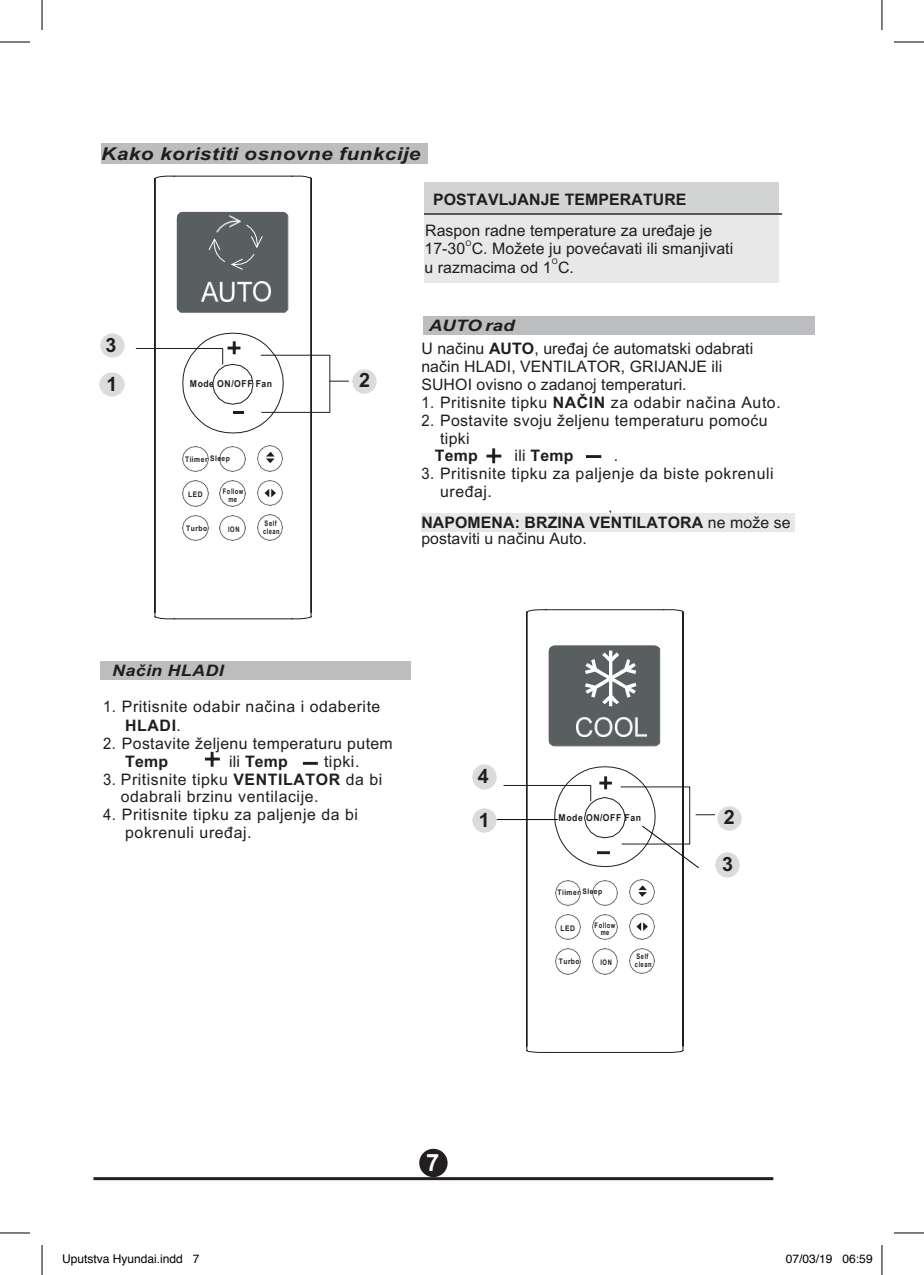
<style>
.page{position:relative;width:924px;height:1275px;background:#fff}
.page>*{position:absolute;margin:0;border:0;box-sizing:border-box;transform-origin:0 0}
.t1{font:700 23.8px "Arial MT Std";color:#fff}
.t2{font:700 22.6px "Arial";color:#fff}
.t3{font:700 19.6px/36px "Arial";color:#201d1e}
.t4{font:italic 700 17.8px "Arial";letter-spacing:.025em;color:#201d1e;scale:1.17 1}
.t5{font:15.8px/17.8px "Arial";letter-spacing:.025em;color:#201d1e;scale:.93 1}
.t6{font:15.8px/17.8px "Arial";letter-spacing:.005em;color:#201d1e}
.t7{font:700 15.8px "Arial";letter-spacing:.01em;color:#201d1e}
.t8{font:15.8px "Arial";letter-spacing:.025em;color:#201d1e}
.t9{font:italic 700 15.8px "Arial";letter-spacing:.02em;color:#201d1e;scale:1.12 1}
.t10{font:italic 700 15.8px "Arial";letter-spacing:.02em;color:#201d1e;scale:1.19 1}
.t11{font:14px "Arial";color:#201d1e}
.t12{font:12px "Helvetica";color:#000}
.t13{font:700 9.6px "Arial";letter-spacing:.06em;color:#201d1e;scale:.9 1}
.t14{font:700 7.6px "Arial";letter-spacing:.08em;color:#201d1e;scale:.87 1}
.t15{font:700 7.6px/7.6px "Arial";letter-spacing:.08em;color:#201d1e;text-align:center;scale:.75 1}
.t16{font:700 7.6px/8.2px "Arial";letter-spacing:.1em;color:#201d1e;scale:.75 1}
.t17{font:7.6px "Arial";color:#201d1e}
.s1{font-weight:700}
.s2{font-weight:400}
</style>
<div class="page">
<svg style="left:526px;top:609px;width:158px;height:444px"></svg>
<img style="left:555px;top:880px;width:25px;height:25px">
<img style="left:555px;top:914px;width:25px;height:25px">
<img style="left:592px;top:880px;width:25px;height:25px">
<img style="left:629px;top:879px;width:25px;height:25px">
<img style="left:629px;top:913px;width:25px;height:26px">
<img style="left:629px;top:948px;width:25px;height:25px">
<img style="left:592px;top:914px;width:25px;height:25px">
<img style="left:592px;top:948px;width:25px;height:26px">
<img style="left:555px;top:948px;width:25px;height:26px">
<svg style="left:636px;top:885px;width:11px;height:46px"></svg>
<img style="left:472px;top:808px;width:22px;height:24px">
<img style="left:717px;top:806px;width:24px;height:24px">
<svg style="left:548px;top:645px;width:112px;height:101px;background:#6e7374"></svg>
<svg style="left:494px;top:765px;width:220px;height:104px"></svg>
<svg style="left:154px;top:175px;width:158px;height:445px"></svg>
<img style="left:183px;top:446px;width:25px;height:26px">
<img style="left:183px;top:480px;width:25px;height:26px">
<img style="left:220px;top:446px;width:25px;height:26px">
<img style="left:257px;top:446px;width:25px;height:25px">
<img style="left:257px;top:480px;width:25px;height:25px">
<img style="left:257px;top:514px;width:25px;height:26px">
<img style="left:220px;top:480px;width:25px;height:26px">
<img style="left:220px;top:515px;width:25px;height:25px">
<img style="left:183px;top:515px;width:25px;height:25px">
<svg style="left:264px;top:452px;width:12px;height:45px"></svg>
<img style="left:100px;top:372px;width:24px;height:24px">
<img style="left:353px;top:369px;width:24px;height:25px">
<svg style="left:177px;top:212px;width:111px;height:101px;background:#5d6364"></svg>
<img style="left:201px;top:281px;width:69px;height:20px">
<svg style="left:135px;top:332px;width:213px;height:102px"></svg>
<hr style="left:585px;top:455px;width:16px;height:3px;background:#201d1e">
<hr style="left:486px;top:454px;width:15px;height:3px;background:#201d1e">
<hr style="left:492px;top:448px;width:3px;height:15px;background:#201d1e">
<hr style="left:205px;top:757px;width:15px;height:3px;background:#201d1e">
<hr style="left:210px;top:752px;width:3px;height:14px;background:#201d1e">
<hr style="left:303px;top:762px;width:15px;height:3px;background:#201d1e">
<div style="left:101px;top:143px;width:326px;height:21px;background:#bcbdbf"></div>
<div style="left:423px;top:316px;width:391px;height:18px;background:#bcbdbf"></div>
<div style="left:100px;top:661px;width:310px;height:19px;background:#bcbdbf"></div>
<div style="left:421px;top:514px;width:373px;height:18px;background:#e8e8e9"></div>
<hr style="left:424px;top:213px;width:357px;height:2px;background:#58595b">
<img style="left:472px;top:765px;width:24px;height:24px">
<img style="left:715px;top:852px;width:24px;height:25px">
<div style="left:424px;top:215px;width:354px;height:68px;background:#e8e8e9"></div>
<div style="left:424px;top:183px;width:354px;height:30px;background:#d2d3d3"></div>
<img style="left:100px;top:333px;width:24px;height:25px">
<hr style="left:93px;top:1177px;width:680px;height:3px;background:#231f20">
<div style="left:419px;top:1148px;width:28px;height:29px;background:#231f20;border-radius:50%"></div>
<hr style="left:0;top:42px;width:30px;height:1px;background:#000">
<hr style="left:893px;top:42px;width:30px;height:1px;background:#000">
<hr style="left:0;top:1232px;width:30px;height:1px;background:#000">
<hr style="left:893px;top:1232px;width:30px;height:1px;background:#000">
<hr style="left:42px;top:0;width:1px;height:30px;background:#000">
<hr style="left:42px;top:1245px;width:1px;height:30px;background:#000">
<hr style="left:881px;top:0;width:1px;height:30px;background:#000">
<hr style="left:881px;top:1245px;width:1px;height:30px;background:#000">
<p class="t4" style="left:101px;top:142px;width:274px">Kako koristiti osnovne funkcije</p>
<p class="t7" style="left:433px;top:189px;width:255px">POSTAVLJANJE TEMPERATURE</p>
<p class="t6" style="left:424px;top:221px;width:310px;line-height:18.8px">Raspon radne temperature za uređaje je<br>17-30 C. Možete ju povećavati ili smanjivati</p>
<p class="t17" style="left:465px;top:238px;width:7px">O</p>
<p class="t6" style="left:424px;top:258px;width:151px">u razmacima od 1 C.</p>
<p class="t17" style="left:551px;top:256px;width:7px">O</p>
<p class="t3" style="left:105px;top:328px;width:12px">3</p>
<p class="t3" style="left:106px;top:330px;width:13px">3<br>1</p>
<p class="t13" style="left:190px;top:377px;width:93px">Mode ON/OFF Fan</p>
<p class="t3" style="left:359px;top:363px;width:12px">2</p>
<p class="t14" style="left:185px;top:454px;width:53px">Tiimer Sleep</p>
<p class="t14" style="left:188px;top:489px;width:18px">LED</p>
<p class="t15" style="left:222px;top:487px;width:29px">Follow me</p>
<p class="t14" style="left:186px;top:523px;width:26px">Turbo</p>
<p class="t15" style="left:228px;top:526px;width:17px">ION</p>
<p class="t16" style="left:263px;top:519px;width:24px">Self clean</p>
<p class="t10" style="left:428px;top:315px;width:74px">AUTO rad</p>
<p class="t6" style="left:421px;top:340px;width:333px">U načinu <span class="s1">AUTO</span>, uređaj će automatski odabrati način HLADI, VENTILATOR, GRIJANJE ili<br>SUHOI ovisno o zadanoj temperaturi.</p>
<p class="t5" style="left:421px;top:393px;width:388px">1. Pritisnite tipku <span class="s1">NAČIN</span> za odabir načina Auto.</p>
<p class="t5" style="left:421px;top:411px;width:373px">2. Postavite svoju željenu temperaturu pomoću</p>
<p class="t8" style="left:440px;top:427px;width:31px">tipki</p>
<p class="t7" style="left:434px;top:445px;width:44px">Temp</p>
<p class="t7" style="left:514px;top:445px;width:60px"><span class="s2">ili</span> Temp</p>
<p class="t8" style="left:613px;top:445px;width:6px">.</p>
<p class="t5" style="left:440px;top:464px;width:360px;text-indent:-19px">3. Pritisnite tipku za paljenje da biste pokrenuli uređaj.</p>
<p class="t11" style="left:608px;top:497px;width:5px">,</p>
<p class="t6" style="left:421px;top:514px;width:370px;line-height:16.4px"><span class="s1">NAPOMENA: BRZINA VENTILATORA</span> ne može se postaviti u načinu Auto.</p>
<p class="t9" style="left:112px;top:660px;width:101px">Način HLADI</p>
<p class="t5" style="left:125px;top:697px;width:276px;text-indent:-22px">1. Pritisnite odabir načina i odaberite<br><span class="s1">HLADI</span>.</p>
<p class="t5" style="left:125px;top:734px;width:289px;text-indent:-22px">2. Postavite željenu temperaturu putem<br><span class="s1">Temp</span></p>
<p class="t7" style="left:229px;top:750px;width:60px"><span class="s2">ili</span> Temp</p>
<p class="t8" style="left:324px;top:750px;width:37px">tipki.</p>
<p class="t5" style="left:121px;top:770px;width:283px;text-indent:-18px">3. Pritisnite tipku <span class="s1">VENTILATOR</span> da bi odabrali brzinu ventilacije.</p>
<p class="t5" style="left:125px;top:805px;width:252px;text-indent:-22px">4. Pritisnite tipku za paljenje da bi pokrenuli uređaj.</p>
<p class="t3" style="left:477px;top:758px;width:12px">4</p>
<p class="t3" style="left:478px;top:802px;width:12px">1</p>
<p class="t13" style="left:558px;top:811px;width:93px">Mode ON/OFF Fan</p>
<p class="t3" style="left:723px;top:799px;width:12px">2</p>
<p class="t14" style="left:557px;top:887px;width:53px">Tiimer Sleep</p>
<p class="t14" style="left:560px;top:923px;width:18px">LED</p>
<p class="t15" style="left:594px;top:921px;width:29px">Follow me</p>
<p class="t14" style="left:558px;top:956px;width:26px">Turbo</p>
<p class="t15" style="left:600px;top:958px;width:17px">ION</p>
<p class="t16" style="left:634px;top:952px;width:24px">Self clean</p>
<p class="t3" style="left:721px;top:846px;width:12px">3</p>
<p class="t1" style="left:426px;top:1148px;width:15px">7</p>
<p class="t2" style="left:429px;top:1147px;width:14px">6</p>
<p class="t12" style="left:62px;top:1249px;width:139px">Uputstva Hyundai.indd 7</p>
<p class="t12" style="left:785px;top:1249px;width:88px">07/03/19 06:59</p>
</div>
